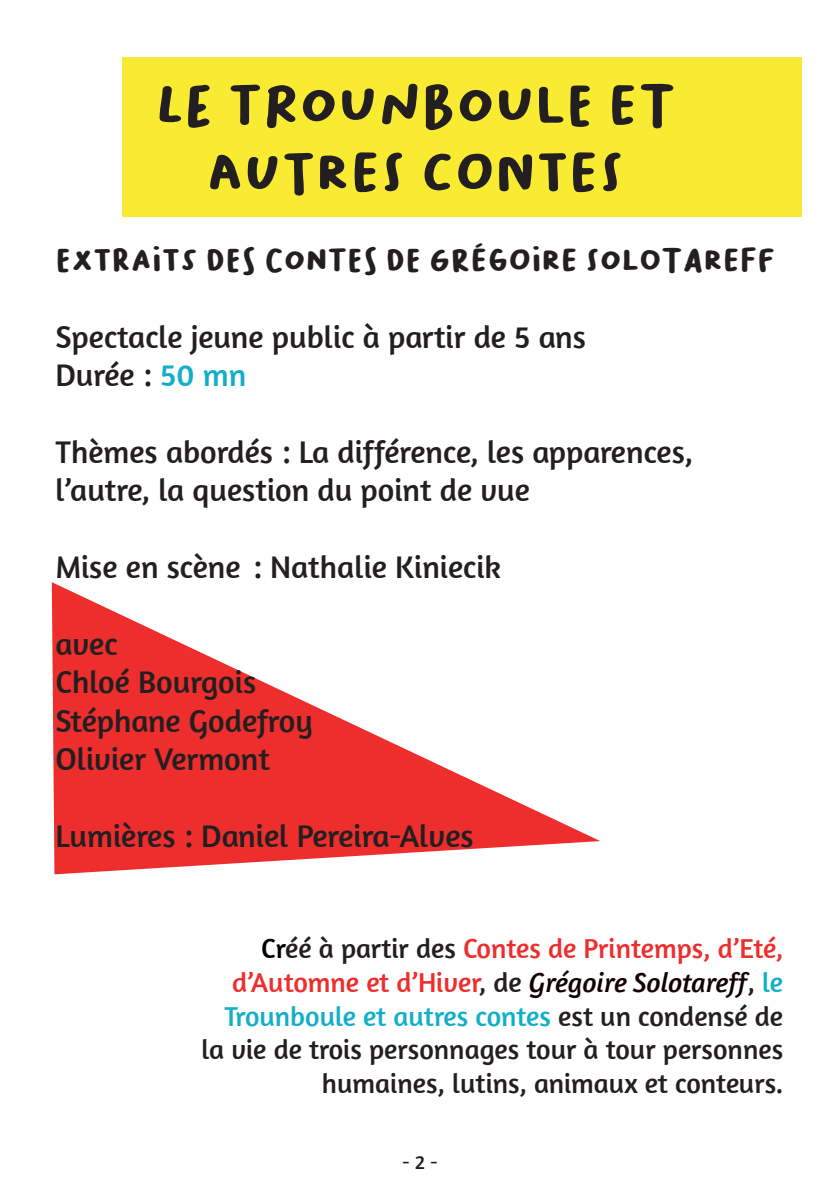
<style>
.page{position:relative;width:840px;height:1191px;background:#fff}
.page>*{position:absolute;margin:0;border:0;box-sizing:border-box;transform-origin:0 0}
.DISTIB_titre{font:56px/67.2px "Bakso Sapi";color:#231f20;text-align:center}
.DISTRIB_ligne_auteur{font:32px/38.4px "Amaranth";color:#231f20}
.DISTRIB_ligne_auteur-2{font:32px "Bakso Sapi";letter-spacing:-.01em;color:#231f20}
.texte_normal{font:28px/33.6px "Amaranth";color:#231f20;text-align:right}
.t1{font:20px "Amaranth";color:#231f20}
.s1{color:#13afc8}
.s2{color:#000001}
.s3{color:#ee2d2d}
.s4{font-style:italic;color:#130000}
</style>
<div class="page">
<svg style="left:52px;top:582px;width:548px;height:292px"></svg>
<div style="left:122px;top:57px;width:679px;height:159px;background:#f8eb32"></div>
<p class="DISTIB_titre" style="left:155px;top:72px;width:522px">LE TROUNBOULE ET<br>AUTRES CONTES</p>
<p class="DISTRIB_ligne_auteur-2" style="left:55px;top:241px;width:721px">EXTRAITS DES CONTES DE GRÉGOIRE SOLOTAREFF</p>
<p class="DISTRIB_ligne_auteur" style="left:55px;top:317px;width:532px">Spectacle jeune public à partir de 5 ans</p>
<p class="DISTRIB_ligne_auteur" style="left:55px;top:355px;width:192px">Durée : <span class="s1">50 mn</span></p>
<p class="DISTRIB_ligne_auteur" style="left:55px;top:432px;width:639px">Thèmes abordés : La différence, les apparences, l’autre, la question du point de vue</p>
<p class="DISTRIB_ligne_auteur" style="left:55px;top:547px;width:447px">Mise en scène : Nathalie Kiniecik</p>
<p class="DISTRIB_ligne_auteur" style="left:55px;top:624px;width:64px">avec</p>
<p class="DISTRIB_ligne_auteur" style="left:55px;top:663px;width:202px">Chloé Bourgois</p>
<p class="DISTRIB_ligne_auteur" style="left:55px;top:701px;width:259px">Stéphane Godefroy</p>
<p class="DISTRIB_ligne_auteur" style="left:55px;top:739px;width:216px">Olivier Vermont</p>
<p class="DISTRIB_ligne_auteur" style="left:55px;top:816px;width:419px">Lumières : Daniel Pereira-Alves</p>
<p class="texte_normal" style="left:201px;top:931px;width:583px"><span class="s2">Cr</span>éé à partir des <span class="s3">Contes de Printemps, d’Eté, d’Automne et d’Hiver</span>, de <span class="s4">Grégoire Solotareff</span>, <span class="s1">le Trounboule et autres contes</span> est un condensé de la vie de trois personnages tour à tour personnes humaines, lutins, animaux et conteurs.</p>
<p class="t1" style="left:402px;top:1150px;width:37px">- 2 -</p>
</div>
